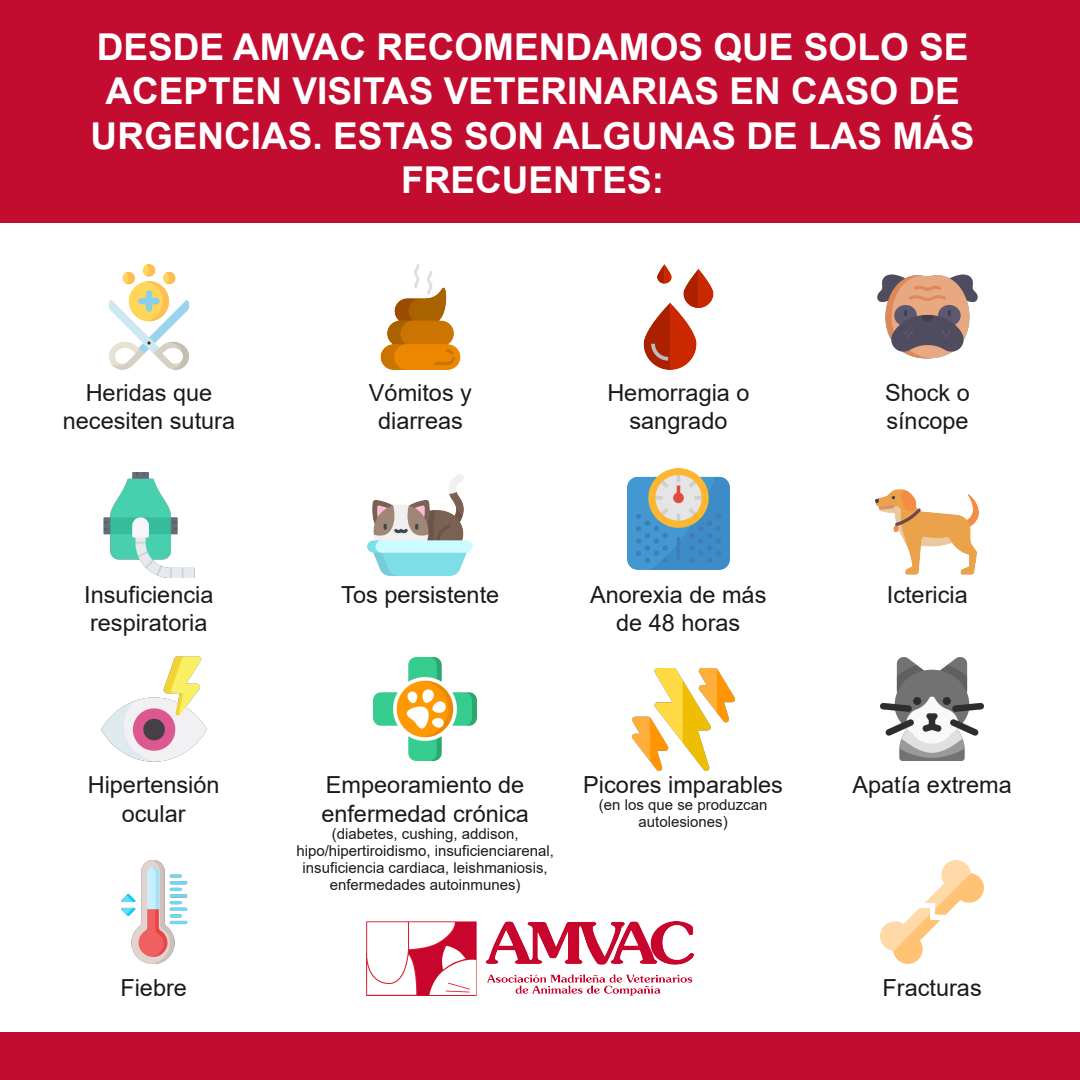
<style>
.page{position:relative;width:1080px;height:1080px;background:#fff}
.page>*{position:absolute;margin:0;border:0;box-sizing:border-box;transform-origin:0 0}
.t1{font:700 37px/44.4px "Arial";color:#fff;text-align:center}
.t2{font:23.5px/28.4px "Arial";color:#1a1a1a;text-align:center}
.t3{font:15px/17px "Arial";color:#1a1a1a;text-align:center}
</style>
<div class="page">
<div style="left:0;top:0;width:1080px;height:222px;background:#c20d30"></div>
<div style="left:0;top:1033px;width:1080px;height:47px;background:#c20d30"></div>
<img style="left:108px;top:264px;width:82px;height:105px">
<img style="left:380px;top:264px;width:81px;height:105px">
<img style="left:643px;top:264px;width:71px;height:105px">
<img style="left:877px;top:274px;width:101px;height:85px">
<img style="left:366px;top:922px;width:328px;height:73px">
<img style="left:103px;top:472px;width:92px;height:105px">
<img style="left:368px;top:474px;width:105px;height:102px">
<img style="left:627px;top:468px;width:102px;height:102px">
<img style="left:876px;top:489px;width:103px;height:86px">
<img style="left:101px;top:657px;width:105px;height:105px">
<img style="left:374px;top:658px;width:103px;height:103px">
<img style="left:881px;top:658px;width:103px;height:103px">
<img style="left:121px;top:860px;width:67px;height:103px">
<img style="left:632px;top:669px;width:102px;height:101px">
<img style="left:881px;top:860px;width:103px;height:103px">
<h1 class="t1" style="left:91px;top:25px;width:885px">DESDE AMVAC RECOMENDAMOS QUE SOLO SE<br>ACEPTEN VISITAS VETERINARIAS EN CASO DE<br>URGENCIAS. ESTAS SON ALGUNAS DE LAS MÁS<br>FRECUENTES:</h1>
<p class="t2" style="left:63px;top:378px;width:174px">Heridas que necesiten sutura</p>
<p class="t2" style="left:369px;top:378px;width:105px">Vómitos y diarreas</p>
<p class="t2" style="left:607px;top:378px;width:144px">Hemorragia o sangrado</p>
<p class="t2" style="left:885px;top:378px;width:86px;text-align:left">Shock o síncope</p>
<p class="t2" style="left:84px;top:580px;width:131px;text-align:left">Insuficiencia respiratoria</p>
<p class="t2" style="left:341px;top:580px;width:159px">Tos persistente</p>
<p class="t2" style="left:590px;top:580px;width:178px">Anorexia de más de 48 horas</p>
<p class="t2" style="left:887px;top:580px;width:82px">Ictericia</p>
<p class="t2" style="left:88px;top:771px;width:133px">Hipertensión ocular</p>
<p class="t2" style="left:321px;top:771px;width:209px;text-align:left">Empeoramiento de enfermedad crónica</p>
<p class="t3" style="left:296px;top:825px;width:259px">(diabetes, cushing, addison, hipo/hipertiroidismo, insuficienciarenal, insuficiencia cardiaca, leishmaniosis, enfermedades autoinmunes)</p>
<p class="t2" style="left:583px;top:771px;width:201px">Picores imparables</p>
<p class="t3" style="left:599px;top:796px;width:170px">(en los que se produzcan autolesiones)</p>
<p class="t2" style="left:853px;top:771px;width:161px">Apatía extrema</p>
<p class="t2" style="left:120px;top:973px;width:68px">Fiebre</p>
<p class="t2" style="left:883px;top:973px;width:101px">Fracturas</p>
</div>
